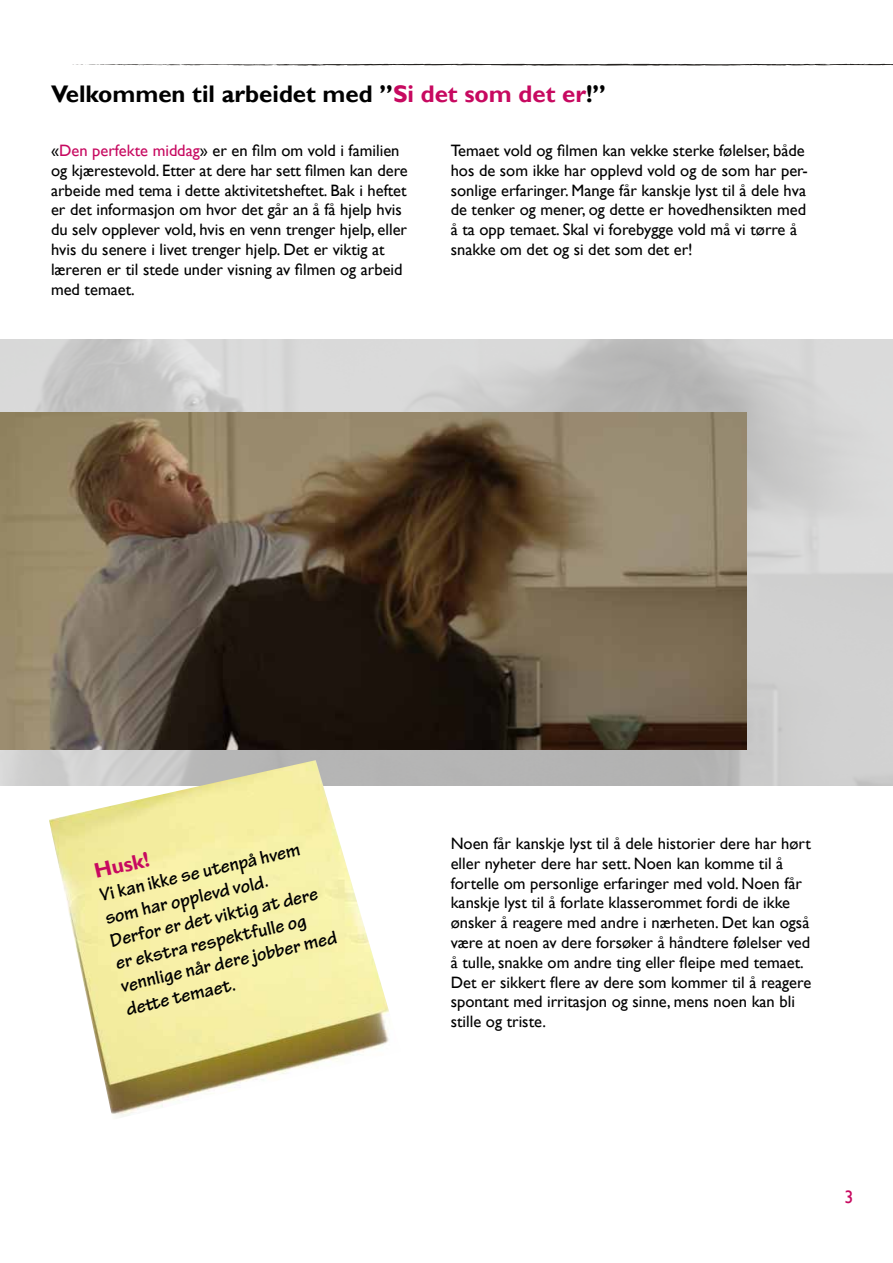
<style>
.page{position:relative;width:893px;height:1263px;background:#fff}
.page>*{position:absolute;margin:0;border:0;box-sizing:border-box;transform-origin:0 0}
.t1{font:700 24px "Gill Sans";color:#000}
.t2{font:700 21px "Gill Sans";color:#c70960}
.t3{font:700 19.5px/23.4px "Tekton Pro";color:#000}
.t4{font:18px "Gill Sans";color:#c70960}
.t5{font:16.5px/19.8px "Gill Sans";color:#000}
.s1{color:#c70960}
</style>
<div class="page">
<svg style="left:72px;top:64px;width:821px;height:2px;background:#908e8d"></svg>
<img style="left:0;top:339px;width:893px;height:447px">
<img style="left:0;top:412px;width:746px;height:337px">
<img style="left:49px;top:760px;width:352px;height:357px">
<h1 class="t1" style="left:51px;top:79px;width:557px">Velkommen til arbeidet med ”<span class="s1">Si det som det er</span>!”</h1>
<p class="t5" style="left:51px;top:141px;width:358px">«<span class="s1">Den perfekte middag</span>» er en film om vold i familien og kjærestevold. Etter at dere har sett filmen kan dere arbeide med tema i dette aktivitetsheftet. Bak i heftet er det informasjon om hvor det går an å få hjelp hvis du selv opplever vold, hvis en venn trenger hjelp, eller hvis du senere i livet trenger hjelp. Det er viktig at læreren er til stede under visning av filmen og arbeid med temaet.</p>
<p class="t5" style="left:451px;top:141px;width:358px">Temaet vold og filmen kan vekke sterke følelser, både hos de som ikke har opplevd vold og de som har per&shy;sonlige erfaringer. Mange får kanskje lyst til å dele hva de tenker og mener, og dette er hovedhensikten med å ta opp temaet. Skal vi forebygge vold må vi tørre å snakke om det og si det som det er!</p>
<p class="t3" style="left:98px;top:884px;width:223px;rotate:-13deg">Vi kan ikke se utenpå hvem som har opplevd vold.<br>Derfor er det viktig at dere er ekstra respektfulle og vennlige når dere jobber med dett e temaet.</p>
<p class="t2" style="left:92px;top:859px;width:57px;rotate:-13deg">Husk!</p>
<p class="t5" style="left:451px;top:834px;width:362px">Noen får kanskje lyst til å dele historier dere har hørt eller nyheter dere har sett. Noen kan komme til å fortelle om personlige erfaringer med vold. Noen får kanskje lyst til å forlate klasserommet fordi de ikke ønsker å reagere med andre i nærheten. Det kan også være at noen av dere forsøker å håndtere følelser ved å tulle, snakke om andre ting eller fleipe med temaet.<br>Det er sikkert flere av dere som kommer til å reagere spontant med irritasjon og sinne, mens noen kan bli stille og triste.</p>
<p class="t4" style="left:845px;top:1186px;width:10px">3</p>
</div>
